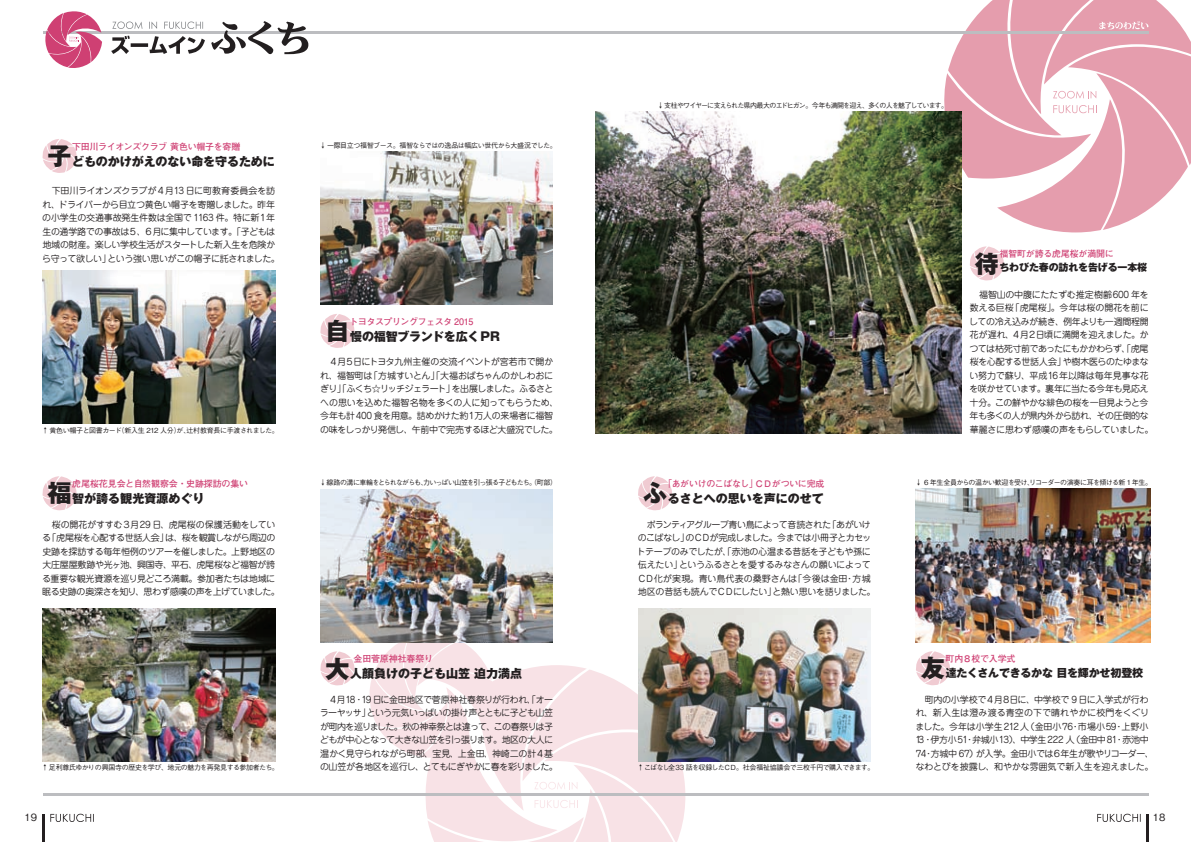
<style>
.page{position:relative;width:1191px;height:842px;background:#fff}
.page>*{position:absolute;margin:0;border:0;box-sizing:border-box;transform-origin:0 0}
.t1{font:800 24px "Gothic MB101 Pro";color:#231f20}
.t2{font:800 12px "Gothic MB101 Pro";color:#231f20}
.t3{font:800 12px "Gothic MB101 Pro";letter-spacing:-.02em;color:#231f20}
.t4{font:800 11px "Gothic MB101 Pro";letter-spacing:-.015em;color:#231f20}
.t5{font:800 10px "Gothic MB101 Pro";letter-spacing:-.015em;color:#231f20}
.t6{font:500 10px "Gothic BBB Pro";color:#231f20}
.t7{font:9px/13.5px "Jun 201 Pro";letter-spacing:-.04em;color:#231f20}
.t8{font:9px/13.5px "Jun 201 Pro";letter-spacing:-.01em;color:#231f20;text-align:right}
.t9{font:9px/13.5px "Jun 201 Pro";letter-spacing:-.06em;color:#231f20}
.t10{font:700 9px "Futo Go B101 Pro";letter-spacing:-.03em;color:#cf4073}
.t11{font:9px "Jun 201 Pro";letter-spacing:-.075em;color:#231f20}
.t12{font:9px "Jun 201 Pro";letter-spacing:-.065em;color:#231f20}
.t13{font:9px/13.5px "Jun 201 Pro";letter-spacing:-.015em;color:#231f20}
.t14{font:700 9px "Futo Go B101 Pro";letter-spacing:-.05em;color:#cf4073}
.t15{font:500 7px "Gothic BBB Pro";letter-spacing:-.08em;color:#231f20}
.t16{font:500 7px "Gothic BBB Pro";letter-spacing:-.06em;color:#231f20}
.t17{font:500 7px "Gothic BBB Pro";letter-spacing:-.125em;color:#231f20}
.t18{font:500 7px "Gothic BBB Pro";letter-spacing:-.105em;color:#231f20}
.t19{font:500 7px "Gothic BBB Pro";letter-spacing:-.045em;color:#231f20}
.t20{font:500 7px "Gothic BBB Pro";letter-spacing:-.055em;color:#231f20}
.s1{font-size:24px}
</style>
<div class="page">
<svg style="left:363px;top:642px;width:336px;height:200px"></svg>
<hr style="left:1146px;top:814px;width:2px;height:28px;background:#231f20">
<hr style="left:43px;top:814px;width:2px;height:28px;background:#231f20">
<svg style="left:50px;top:814px;width:44px;height:8px"></svg>
<svg style="left:1097px;top:814px;width:43px;height:8px"></svg>
<hr style="left:43px;top:31px;width:1105px;height:2px;background:#bcbdc0">
<hr style="left:43px;top:794px;width:1105px;height:2px;background:#bcbdc0">
<svg style="left:43px;top:11px;width:59px;height:57px"></svg>
<svg style="left:211px;top:21px;width:97px;height:33px"></svg>
<svg style="left:111px;top:36px;width:94px;height:18px"></svg>
<svg style="left:112px;top:22px;width:91px;height:7px"></svg>
<svg style="left:934px;top:0;width:257px;height:232px"></svg>
<svg style="left:320px;top:651px;width:35px;height:34px"></svg>
<svg style="left:42px;top:139px;width:35px;height:34px"></svg>
<svg style="left:320px;top:314px;width:35px;height:34px"></svg>
<img style="left:320px;top:152px;width:233px;height:153px">
<svg style="left:638px;top:476px;width:34px;height:34px"></svg>
<img style="left:320px;top:489px;width:233px;height:153px">
<svg style="left:970px;top:246px;width:34px;height:34px"></svg>
<img style="left:638px;top:608px;width:232px;height:153px">
<img style="left:595px;top:112px;width:366px;height:322px">
<svg style="left:916px;top:651px;width:34px;height:34px"></svg>
<img style="left:916px;top:488px;width:234px;height:155px">
<img style="left:43px;top:271px;width:232px;height:153px">
<svg style="left:42px;top:476px;width:35px;height:34px"></svg>
<img style="left:43px;top:608px;width:232px;height:153px">
<p class="t10" style="left:72px;top:139px;width:170px">下田川ライオンズクラブ黄色い帽子を寄贈</p>
<h2 class="t2" style="left:48px;top:151px;width:229px"><span class="s1">子</span>どものかけがえのない命を守るために</h2>
<p class="t7" style="left:43px;top:183px;width:234px;text-align:right">　下田川ライオンズクラブが４月13 日に町教育委員会を訪ドライバーから目立つ黄色い帽子を寄贈しました。昨年</p>
<p class="t7" style="left:42px;top:196px;width:19px">れ、</p>
<p class="t7" style="left:42px;top:210px;width:234px">の小学生の交通事故発生件数は全国で 1163 件。特に新１年</p>
<p class="t12" style="left:144px;top:224px;width:132px">６月に集中しています。「子どもは</p>
<p class="t7" style="left:42px;top:223px;width:105px">生の通学路での事故は５、</p>
<p class="t7" style="left:42px;top:237px;width:234px">地域の財産。楽しい学校生活がスタートした新入生を危険か</p>
<p class="t7" style="left:108px;top:250px;width:174px">という強い思いがこの帽子に託されました。</p>
<p class="t7" style="left:42px;top:250px;width:70px">ら守って欲しい」</p>
<p class="t19" style="left:118px;top:425px;width:163px">（新入生 212 人分が） 辻村教育長に手渡されました。</p>
<p class="t15" style="left:183px;top:425px;width:8px">、</p>
<p class="t20" style="left:42px;top:425px;width:81px">↑黄色い帽子と図書カード</p>
<p class="t10" style="left:72px;top:476px;width:177px">虎尾桜花見会と自然観察会・史跡探訪の集い</p>
<h2 class="t2" style="left:48px;top:488px;width:158px"><span class="s1">福</span>智が誇る観光資源めぐり</h2>
<p class="t7" style="left:43px;top:516px;width:234px;text-align:right">　桜の開花がすすむ３月29 日、虎尾桜の保護活動をしていは、桜を観賞しながら周辺の</p>
<p class="t7" style="left:48px;top:530px;width:122px">「虎尾桜を心配する世話人会」</p>
<p class="t7" style="left:42px;top:530px;width:239px">る<br>史跡を探訪する毎年恒例のツアーを催しました。上野地区の大庄屋屋敷跡や光ヶ池、興国寺、平石、虎尾桜など福智が誇る重要な観光資源を巡り見どころ満載。参加者たちは地域に眠る史跡の奥深さを知り、思わず感嘆の声を上げていました。</p>
<p class="t16" style="left:42px;top:762px;width:239px">↑足利尊氏ゆかりの興国寺の歴史を学び、地元の魅力を再発見する参加者たち。</p>
<p class="t6" style="left:25px;top:809px;width:14px">19</p>
<p class="t16" style="left:320px;top:140px;width:239px">↓一際目立つ福智ブース。福智ならではの逸品は幅広い世代から大盛況でした。</p>
<p class="t14" style="left:349px;top:314px;width:125px">トヨタスプリングフェスタ 2015</p>
<p class="t7" style="left:320px;top:354px;width:234px;text-align:right">　４月５日にトヨタ九州主催の交流イベントが宮若市で開か「方城すいとん」「大福おばちゃんのかしわおに</p>
<h2 class="t3" style="left:325px;top:326px;width:176px"><span class="s1">自</span>慢の福智ブランドを広くPR</h2>
<p class="t7" style="left:320px;top:367px;width:54px">れ、福智町は</p>
<p class="t11" style="left:320px;top:382px;width:136px">ぎり」「ふくち☆リッチジェラート」</p>
<p class="t13" style="left:320px;top:394px;width:240px">への思いを込めた福智名物を多くの人に知ってもらうため、</p>
<p class="t7" style="left:474px;top:408px;width:80px">万人の来場者に福智</p>
<p class="t12" style="left:452px;top:382px;width:103px">を出展しました。ふるさと</p>
<p class="t7" style="left:320px;top:408px;width:239px">今年も計400 食を用意。詰めかけた約１<br>の味をしっかり発信し、午前中で完売するほど大盛況でした。</p>
<p class="t18" style="left:319px;top:477px;width:239px">↓線路の溝に車輪をとられながらも力いっぱい山笠を引っ張る子どもたち。（町部(</p>
<p class="t15" style="left:421px;top:477px;width:8px">、</p>
<p class="t10" style="left:353px;top:651px;width:81px">金田菅原神社春祭り</p>
<p class="t7" style="left:361px;top:691px;width:193px">19 日に金田地区で菅原神社春祭りが行われ、「オー</p>
<h2 class="t2" style="left:325px;top:663px;width:198px"><span class="s1">大</span>人顔負けの子ども山笠迫力満点</h2>
<p class="t7" style="left:320px;top:691px;width:45px">　４月18・</p>
<p class="t9" style="left:367px;top:705px;width:188px">という元気いっぱいの掛け声とともに子ども山笠</p>
<p class="t7" style="left:320px;top:705px;width:52px">ラーヤッサ」</p>
<p class="t11" style="left:320px;top:719px;width:177px">が町内を巡りました。秋の神幸祭とは違って、</p>
<p class="t11" style="left:320px;top:732px;width:235px">どもが中心となって大きな山笠を引っ張ります。地区の大人に</p>
<p class="t7" style="left:320px;top:745px;width:234px">温かく見守られながら町部、宝見、上金田、神崎二の計４基</p>
<p class="t9" style="left:423px;top:759px;width:137px">とてもにぎやかに春を彩りました。</p>
<p class="t12" style="left:494px;top:719px;width:61px">この春祭りは子</p>
<p class="t7" style="left:320px;top:759px;width:106px">の山笠が各地区を巡行し、</p>
<p class="t17" style="left:657px;top:100px;width:292px">↓支柱やワイヤーに支えられた県内最大のエドヒガン。今年も満開を迎え、多くの人を魅了しています。</p>
<p class="t10" style="left:999px;top:247px;width:116px">福智町が誇る虎尾桜が満開に</p>
<h1 class="t1" style="left:974px;top:243px;width:25px">待</h1>
<p class="t5" style="left:999px;top:259px;width:149px">ちわびた春の訪れを告げる一本桜</p>
<p class="t8" style="left:969px;top:286px;width:181px">　福智山の中腹にたたずむ推定樹齢600 年を「虎尾桜」。今年は桜の開花を前に</p>
<p class="t7" style="left:969px;top:300px;width:46px">数える巨桜</p>
<p class="t7" style="left:969px;top:313px;width:181px">しての冷え込みが続き、例年よりも一週間程開</p>
<p class="t7" style="left:1011px;top:327px;width:138px">４月２日頃に満開を迎えました。か</p>
<p class="t7" style="left:969px;top:327px;width:46px">花が遅れ、</p>
<p class="t12" style="left:969px;top:341px;width:180px">つては枯死寸前であったにもかかわらず、「虎尾</p>
<p class="t9" style="left:1062px;top:354px;width:88px">や樹木医らのたゆまな</p>
<p class="t7" style="left:969px;top:354px;width:185px">桜を心配する世話人会」<br>い努力で蘇り、平成16年以降は毎年見事な花を咲かせています。裏年に当たる今年も見応え十分。この鮮やかな緋色の桜を一目見ようと今年も多くの人が県内外から訪れ、その圧倒的な華麗さに思わず感嘆の声をもらしていました。</p>
<p class="t10" style="left:663px;top:476px;width:97px">「あがいけのこばなし」</p>
<p class="t10" style="left:755px;top:476px;width:71px">ＣＤがついに完成</p>
<h2 class="t2" style="left:643px;top:488px;width:182px"><span class="s1">ふ</span>るさとへの思いを声にのせて</h2>
<p class="t9" style="left:685px;top:516px;width:187px;text-indent:-47px">　ボランティアグループ青い鳥によって音読された<br>のＣＤが完成しました。今までは小冊子とカセッ</p>
<p class="t7" style="left:827px;top:516px;width:45px">「あがいけ</p>
<p class="t7" style="left:638px;top:530px;width:53px">のこばなし」</p>
<p class="t7" style="left:637px;top:543px;width:235px">トテープのみでしたが、「赤池の心温まる昔話を子どもや孫に</p>
<p class="t7" style="left:679px;top:557px;width:193px">というふるさとを愛するみなさんの願いによって</p>
<p class="t7" style="left:638px;top:557px;width:46px">伝えたい」</p>
<p class="t7" style="left:772px;top:570px;width:104px;text-indent:-135px">ＣＤ化が実現。青い鳥代表の桑野さんは<br>と熱い思いを語りました。</p>
<p class="t7" style="left:852px;top:570px;width:20px">方城</p>
<p class="t7" style="left:793px;top:570px;width:56px">「今後は金田</p>
<p class="t7" style="left:845px;top:570px;width:10px">・</p>
<p class="t7" style="left:638px;top:584px;width:140px">地区の昔話も読んでＣＤにしたい」</p>
<p class="t15" style="left:637px;top:762px;width:239px">↑こばなし全33 話を収録したＣＤ。社会福祉協議会で三枚千円で購入できます。</p>
<p class="t15" style="left:915px;top:477px;width:239px">↓ 6 年生全員からの温かい歓迎を受けリコーダーの演奏に耳を傾ける新 1 年生。</p>
<p class="t15" style="left:1027px;top:477px;width:8px">、</p>
<p class="t10" style="left:945px;top:651px;width:71px">町内８校で入学式</p>
<p class="t4" style="left:921px;top:664px;width:224px"><span class="s1">友</span>達たくさんできるかな目を輝かせ初登校</p>
<p class="t8" style="left:915px;top:691px;width:235px">　町内の小学校で４月８日に、中学校で 9 日に入学式が行われ、新入生は澄み渡る青空の下で晴れやかに校門をくぐり上野小</p>
<p class="t8" style="left:915px;top:718px;width:115px">ました。今年は小学生212人</p>
<p class="t7" style="left:1026px;top:718px;width:49px">（金田小76</p>
<p class="t7" style="left:1078px;top:718px;width:40px">市場小59</p>
<p class="t7" style="left:1070px;top:718px;width:10px">・</p>
<p class="t7" style="left:1114px;top:718px;width:10px">・</p>
<p class="t7" style="left:930px;top:732px;width:146px">伊方小51 弁城小13）、中学生222 人</p>
<p class="t7" style="left:1071px;top:732px;width:48px">（金田中 81</p>
<p class="t7" style="left:1122px;top:732px;width:28px">赤池中</p>
<p class="t7" style="left:915px;top:732px;width:19px">13・</p>
<p class="t7" style="left:965px;top:732px;width:10px">・</p>
<p class="t7" style="left:1115px;top:732px;width:10px">・</p>
<p class="t7" style="left:975px;top:745px;width:180px">が入学。金田小では６年生が歌やリコーダー、</p>
<p class="t7" style="left:930px;top:745px;width:49px">方城中 67）</p>
<p class="t13" style="left:915px;top:745px;width:239px">74<br>なわとびを披露し、和やかな雰囲気で新入生を迎えました。</p>
<p class="t7" style="left:924px;top:745px;width:10px">・</p>
<p class="t6" style="left:1152px;top:809px;width:14px">18</p>
</div>
